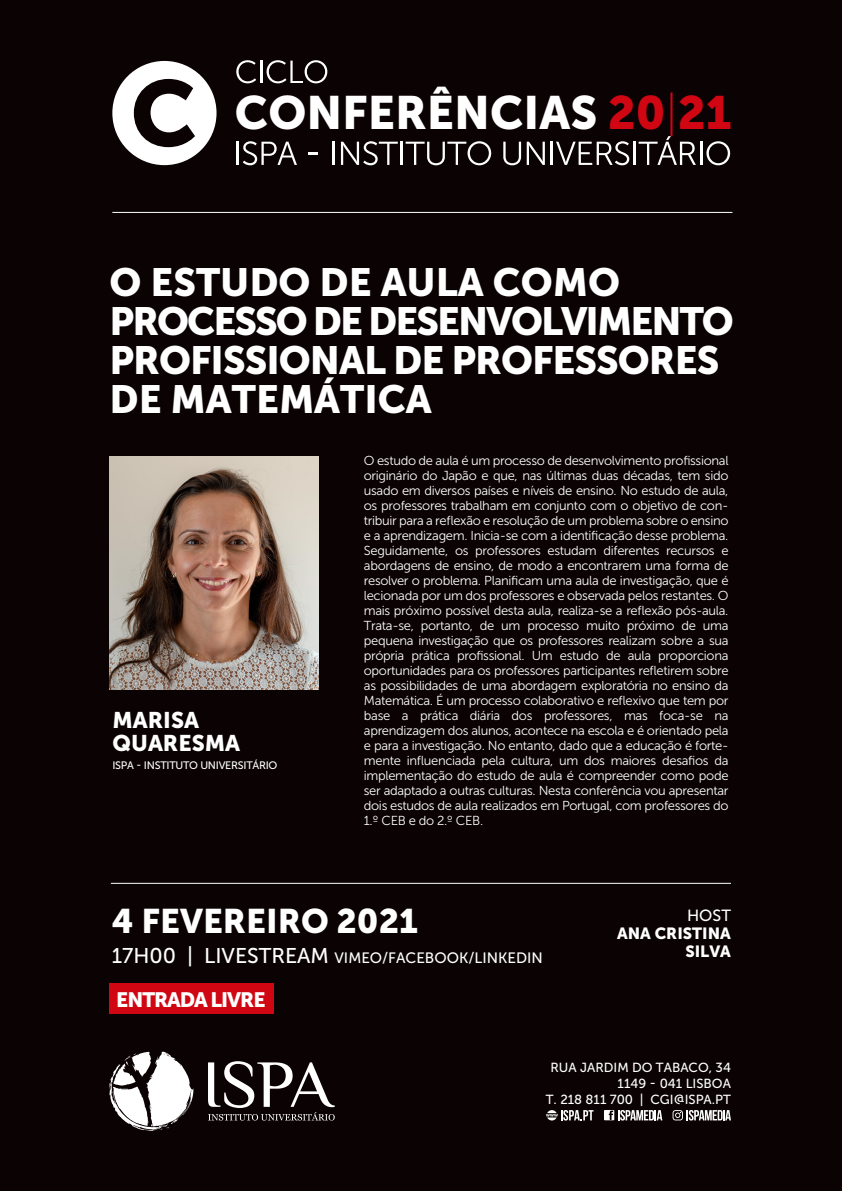
<style>
.page{position:relative;width:842px;height:1191px;background:#0a0203}
.page>*{position:absolute;margin:0;border:0;box-sizing:border-box;transform-origin:0 0}
.t1{font:46.5px "Museo Sans 900";color:#fff}
.t2{font:39.1px/38.9px "Museo Sans 900";letter-spacing:-.025em;color:#fff}
.t3{font:33.9px "Museo Sans 900";color:#fff}
.t4{font:22.6px/23px "Museo Sans 900";color:#fff}
.t5{font:20.7px "Museo Sans 900";letter-spacing:-.05em;color:#fff}
.t6{font:16.1px/18px "Museo Sans 900";color:#fff;text-align:right}
.t7{font:16.1px "Museo Sans 500";color:#fff}
.t8{font:15px "Museo Sans 500";color:#fff}
.t9{font:13.1px/15.8px "Museo Sans 500";color:#fff;text-align:right}
.t10{font:13px/15px "Museo Sans 300";letter-spacing:-.025em;color:#fff;text-align:justify}
.t11{font:10.8px "Museo Sans 500";letter-spacing:-.025em;color:#fff}
.s1{color:#d10613}
.s2{font-family:"Museo Sans 100";color:#d10613}
.s3{font-size:21.3px}
</style>
<div class="page">
<svg style="left:208px;top:1061px;width:127px;height:59px"></svg>
<svg style="left:109px;top:1051px;width:84px;height:79px"></svg>
<div style="left:109px;top:983px;width:165px;height:31px;background:#d10613"></div>
<hr style="left:112px;top:212px;width:620px;height:1px;background:#fff">
<hr style="left:111px;top:883px;width:620px;height:1px;background:#fff">
<svg style="left:112px;top:61px;width:105px;height:104px"></svg>
<svg style="left:236px;top:60px;width:20px;height:23px"></svg>
<hr style="left:260px;top:61px;width:2px;height:22px;background:#fff">
<svg style="left:267px;top:60px;width:60px;height:23px"></svg>
<hr style="left:236px;top:142px;width:3px;height:23px;background:#fff">
<svg style="left:243px;top:141px;width:54px;height:24px"></svg>
<svg style="left:309px;top:152px;width:9px;height:2px"></svg>
<hr style="left:333px;top:142px;width:2px;height:23px;background:#fff">
<svg style="left:341px;top:141px;width:57px;height:24px"></svg>
<hr style="left:401px;top:142px;width:2px;height:23px;background:#fff">
<svg style="left:406px;top:141px;width:85px;height:24px"></svg>
<svg style="left:503px;top:142px;width:18px;height:23px"></svg>
<svg style="left:527px;top:142px;width:18px;height:23px"></svg>
<hr style="left:551px;top:142px;width:2px;height:23px;background:#fff">
<svg style="left:556px;top:141px;width:73px;height:24px"></svg>
<hr style="left:633px;top:142px;width:3px;height:23px;background:#fff">
<svg style="left:639px;top:136px;width:57px;height:29px"></svg>
<hr style="left:700px;top:142px;width:2px;height:23px;background:#fff">
<svg style="left:706px;top:141px;width:24px;height:24px"></svg>
<svg style="left:673px;top:1110px;width:58px;height:10px"></svg>
<svg style="left:604px;top:1110px;width:58px;height:10px"></svg>
<svg style="left:546px;top:1110px;width:47px;height:10px"></svg>
<img style="left:109px;top:456px;width:209px;height:234px">
<h1 class="t1" style="left:235px;top:87px;width:498px">CONFERÊNCIAS <span class="s1">20</span><span class="s2">|</span><span class="s1">21</span></h1>
<h2 class="t2" style="left:109px;top:263px;width:626px">O ESTUDO DE AULA COMO<br>PROCESSO DE DESENVOLVIMENTO<br>PROFISSIONAL DE PROFESSORES<br>DE MATEMÁTICA</h2>
<h3 class="t4" style="left:112px;top:708px;width:129px">MARISA<br>QUARESMA</h3>
<p class="t11" style="left:112px;top:759px;width:167px">ISPA - INSTITUTO UNIVERSITÁRIO</p>
<p class="t10" style="left:364px;top:453px;width:366px">O estudo de aula é um processo de desenvolvimento profissional originário do Japão e que, nas últimas duas décadas, tem sido usado em diversos países e níveis de ensino. No estudo de aula, os professores trabalham em conjunto com o objetivo de con&shy;tribuir para a reflexão e resolução de um problema sobre o ensino e a aprendizagem. Inicia-se com a identificação desse problema.<br>Seguidamente, os professores estudam diferentes recursos e abordagens de ensino, de modo a encontrarem uma forma de resolver o problema. Planificam uma aula de investigação, que é lecionada por um dos professores e observada pelos restantes. O mais próximo possível desta aula, realiza-se a reflexão pós-aula.<br>Trata-se, portanto, de um processo muito próximo de uma pequena investigação que os professores realizam sobre a sua própria prática profissional. Um estudo de aula proporciona oportunidades para os professores participantes refletirem sobre as possibilidades de uma abordagem exploratória no ensino da Matemática. É um processo colaborativo e reflexivo que tem por base a prática diária dos professores, mas foca-se na aprendizagem dos alunos, acontece na escola e é orientado pela e para a investigação. No entanto, dado que a educação é forte&shy;mente influenciada pela cultura, um dos maiores desafios da implementação do estudo de aula é compreender como pode ser adaptado a outras culturas. Nesta conferência vou apresentar dois estudos de aula realizados em Portugal, com professores do 1.º CEB e do 2.º CEB.</p>
<h3 class="t3" style="left:112px;top:902px;width:308px">4 FEVEREIRO 2021</h3>
<p class="t8" style="left:112px;top:949px;width:433px"><span class="s3">17H00 | LIVESTREAM</span> VIMEO/FACEBOOK/LINKEDIN</p>
<h3 class="t5" style="left:116px;top:987px;width:151px">ENTRADA LIVRE</h3>
<p class="t7" style="left:687px;top:907px;width:45px">HOST</p>
<p class="t6" style="left:617px;top:924px;width:115px">ANA CRISTINA<br>SILVA</p>
<p class="t9" style="left:546px;top:1060px;width:187px">RUA JARDIM DO TABACO, 34<br>1149 - 041 LISBOA<br>T. 218 811 700 | CGI@ISPA.PT</p>
</div>
